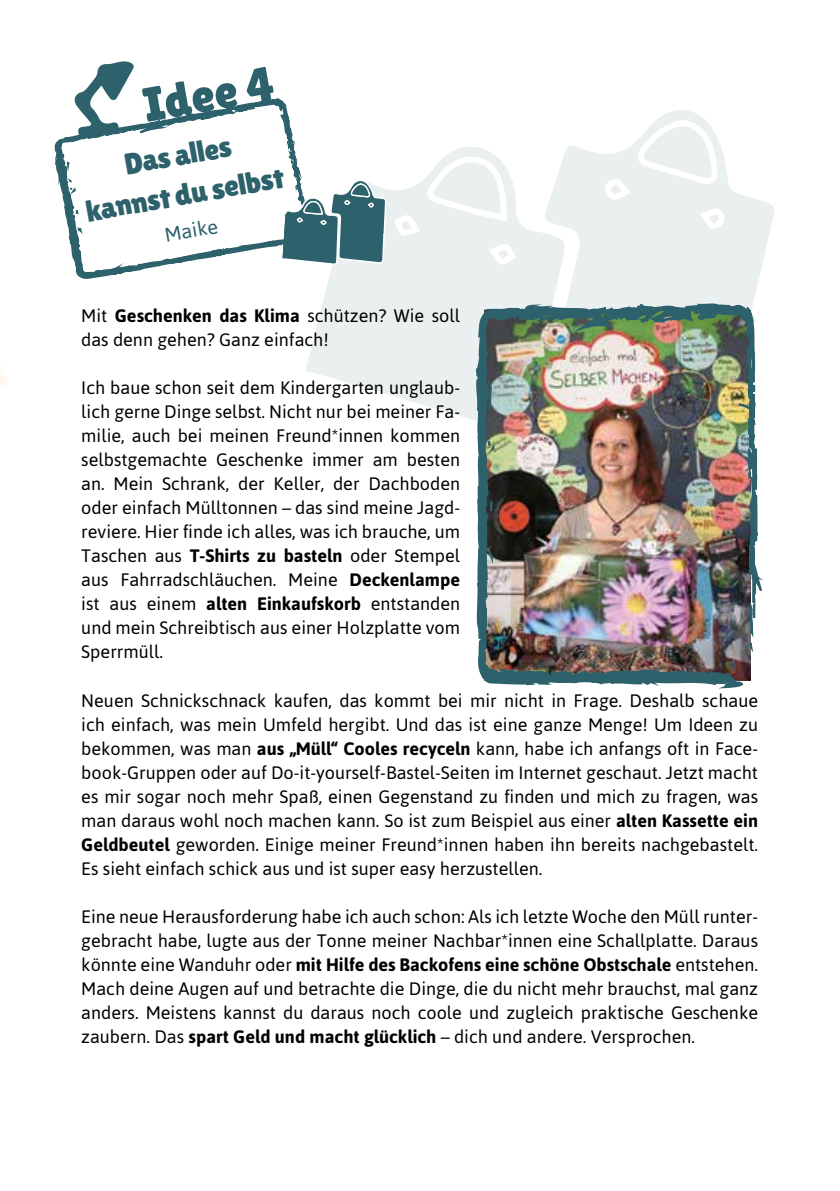
<style>
.page{position:relative;width:840px;height:1191px;background:#fff}
.page>*{position:absolute;margin:0;border:0;box-sizing:border-box;transform-origin:0 0}
.t1{font:48px "Lilita One";color:#2d616c}
.t2{font:30px/39.6px "Lilita One";color:#2d616c;text-align:center}
.t3{font:19.8px "Asap";color:#2d616c}
.t4{font:18px/24px "Asap";color:#000;text-align:justify}
.s1{font-weight:700}
</style>
<div class="page">
<svg style="left:354px;top:321px;width:114px;height:97px;fill:#eaeff0"></svg>
<svg style="left:0;top:365px;width:8px;height:22px"></svg>
<svg style="left:305px;top:321px;width:49px;height:63px"></svg>
<img style="left:468px;top:145px;width:109px;height:541px">
<svg style="left:54px;top:61px;width:496px;height:260px"></svg>
<img style="left:577px;top:110px;width:194px;height:579px">
<img style="left:479px;top:373px;width:20px;height:267px">
<h1 class="t1" style="left:141px;top:88px;width:134px;rotate:-10deg">Idee 4</h1>
<h2 class="t2" style="left:76px;top:155px;width:202px;rotate:-10deg">Das alles kannst du selbst</h2>
<p class="t3" style="left:163px;top:225px;width:55px;rotate:-10deg">M aike</p>
<p class="t4" style="left:81px;top:304px;width:380px">Mit <span class="s1">Geschenken das Klima</span> schützen? Wie soll das denn gehen? Ganz einfach!</p>
<p class="t4" style="left:81px;top:376px;width:380px">Ich baue schon seit dem Kindergarten unglaub&shy;lich gerne Dinge selbst. Nicht nur bei meiner Fa&shy;milie, auch bei meinen Freund*innen kommen selbstgemachte Geschenke immer am besten an. Mein Schrank, der Keller, der Dachboden oder einfach Mülltonnen – das sind meine Jagd&shy;reviere. Hier finde ich alles, was ich brauche, um Taschen aus <span class="s1">T-Shirts zu basteln</span> oder Stempel aus Fahrradschläuchen. Meine <span class="s1">Deckenlampe </span>ist aus einem <span class="s1">alten Einkaufskorb</span> entstanden und mein Schreibtisch aus einer Holzplatte vom Sperrmüll.</p>
<p class="t4" style="left:81px;top:688px;width:678px">Neuen Schnickschnack kaufen, das kommt bei mir nicht in Frage. Deshalb schaue ich einfach, was mein Umfeld hergibt. Und das ist eine ganze Menge! Um Ideen zu bekommen, was man <span class="s1">aus „Müll“ Cooles recyceln</span> kann, habe ich anfangs oft in Face&shy;book-Gruppen oder auf Do-it-yourself-Bastel-Seiten im Internet geschaut. Jetzt macht es mir sogar noch mehr Spaß, einen Gegenstand zu finden und mich zu fragen, was man daraus wohl noch machen kann. So ist zum Beispiel aus einer <span class="s1">alten Kassette ein Geldbeutel</span> geworden. Einige meiner Freund*innen haben ihn bereits nachgebastelt.<br>Es sieht einfach schick aus und ist super easy herzustellen.</p>
<p class="t4" style="left:81px;top:904px;width:678px">Eine neue Herausforderung habe ich auch schon: Als ich letzte Woche den Müll runter&shy;gebracht habe, lugte aus der Tonne meiner Nachbar*innen eine Schallplatte. Daraus könnte eine Wanduhr oder <span class="s1">mit Hilfe des Backofens eine schöne Obstschale</span> entstehen.<br>Mach deine Augen auf und betrachte die Dinge, die du nicht mehr brauchst, mal ganz anders. Meistens kannst du daraus noch coole und zugleich praktische Geschenke zaubern. Das <span class="s1">spart Geld und macht glücklich</span> – dich und andere. Versprochen.</p>
</div>
